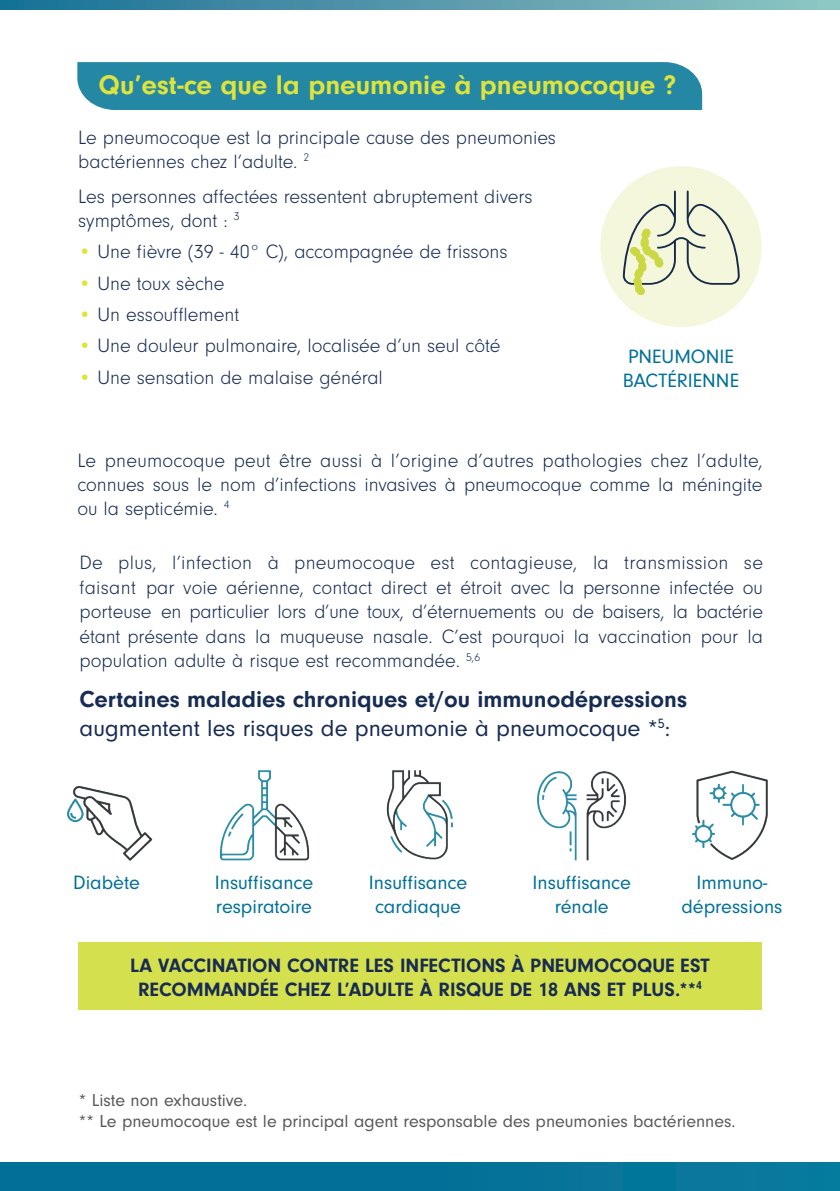
<style>
.page{position:relative;width:840px;height:1191px;background:#fff}
.page>*{position:absolute;margin:0;border:0;box-sizing:border-box;transform-origin:0 0}
.t1{font:700 28px "Neuzeit Gro";color:#dfe33a}
.t2{font:700 24px/28.8px "Neuzeit Gro";color:#172b53}
.t3{font:300 20px/24px "Neuzeit Gro";color:#172b53}
.t4{font:20px/24px "Neuzeit Gro";color:#007098;text-align:center}
.t5{font:700 20px/24px "Neuzeit Gro";color:#172b53;text-align:center}
.t6{font:18px/21.6px "Neuzeit Gro";color:#57585a}
.s1{color:#dfe33a}
.s2{font-weight:400}
</style>
<div class="page">
<div style="left:77px;top:62px;width:624px;height:48px;background:#2488a4"></div>
<div style="left:0;top:1162px;width:839px;height:29px;background:#007098"></div>
<svg style="left:0;top:0;width:839px;height:9px"></svg>
<div style="left:78px;top:942px;width:683px;height:67px;background:#d5e04f"></div>
<div style="left:600px;top:166px;width:161px;height:161px;background:#f4f7db;border-radius:50%"></div>
<svg style="left:623px;top:190px;width:115px;height:106px"></svg>
<img style="left:537px;top:771px;width:90px;height:90px">
<img style="left:67px;top:786px;width:86px;height:75px">
<img style="left:219px;top:770px;width:91px;height:91px">
<img style="left:386px;top:770px;width:67px;height:90px">
<img style="left:692px;top:770px;width:76px;height:90px">
<h1 class="t1" style="left:98px;top:69px;width:579px">Qu’est-ce que la pneumonie à pneumocoque ?</h1>
<p class="t3" style="left:78px;top:126px;width:479px">Le pneumocoque est la principale cause des pneumonies bactériennes chez l’adulte. <sup>2</sup></p>
<p class="t3" style="left:78px;top:185px;width:455px">Les personnes affectées ressentent abruptement divers symptômes, dont : <sup>3</sup></p>
<p class="t3" style="left:78px;top:240px;width:430px"><span class="s1">•</span> Une fièvre (39 - 40° C), accompagnée de frissons</p>
<p class="t3" style="left:78px;top:272px;width:147px"><span class="s1">•</span> Une toux sèche</p>
<p class="t3" style="left:78px;top:303px;width:162px"><span class="s1">•</span> Un essoufflement</p>
<p class="t3" style="left:78px;top:334px;width:423px"><span class="s1">•</span> Une douleur pulmonaire, localisée d’un seul côté</p>
<p class="t3" style="left:78px;top:366px;width:306px"><span class="s1">•</span> Une sensation de malaise général</p>
<p class="t4" style="left:622px;top:345px;width:118px;text-align:left">PNEUMONIE<br>BACTÉRIENNE</p>
<p class="t3" style="left:77px;top:449px;width:686px;text-align:justify">Le pneumocoque peut être aussi à l’origine d’autres pathologies chez l’adulte, connues sous le nom d’infections invasives à pneumocoque comme la méningite ou la septicémie. <sup>4</sup></p>
<p class="t3" style="left:80px;top:551px;width:684px;text-align:justify">De plus, l’infection à pneumocoque est contagieuse, la transmission se faisant par voie aérienne, contact direct et étroit avec la personne infectée ou porteuse en particulier lors d’une toux, d’éternuements ou de baisers, la bactérie étant présente dans la muqueuse nasale. C’est pourquoi la vaccination pour la population adulte à risque est recommandée. <sup>5,6</sup></p>
<p class="t2" style="left:80px;top:685px;width:608px">Certaines maladies chroniques et/ou immunodépressions <span class="s2">augmentent les risques de pneumonie à pneumocoque *</span><sup>5</sup><span class="s2">:</span></p>
<p class="t4" style="left:73px;top:870px;width:68px">Diabète</p>
<p class="t4" style="left:215px;top:870px;width:100px;text-align:left">Insuffisance respiratoire</p>
<p class="t4" style="left:368px;top:870px;width:100px">Insuffisance cardiaque</p>
<p class="t4" style="left:532px;top:870px;width:100px">Insuffisance rénale</p>
<p class="t4" style="left:681px;top:870px;width:102px">Immuno&shy;dépressions</p>
<p class="t5" style="left:130px;top:953px;width:581px">LA VACCINATION CONTRE LES INFECTIONS À PNEUMOCOQUE EST<br>RECOMMANDÉE CHEZ L’ADULTE À RISQUE DE 18 ANS ET PLUS.**<sup>4</sup></p>
<p class="t6" style="left:79px;top:1089px;width:658px">* Liste non exhaustive.<br>** Le pneumocoque est le principal agent responsable des pneumonies bactériennes.</p>
</div>
